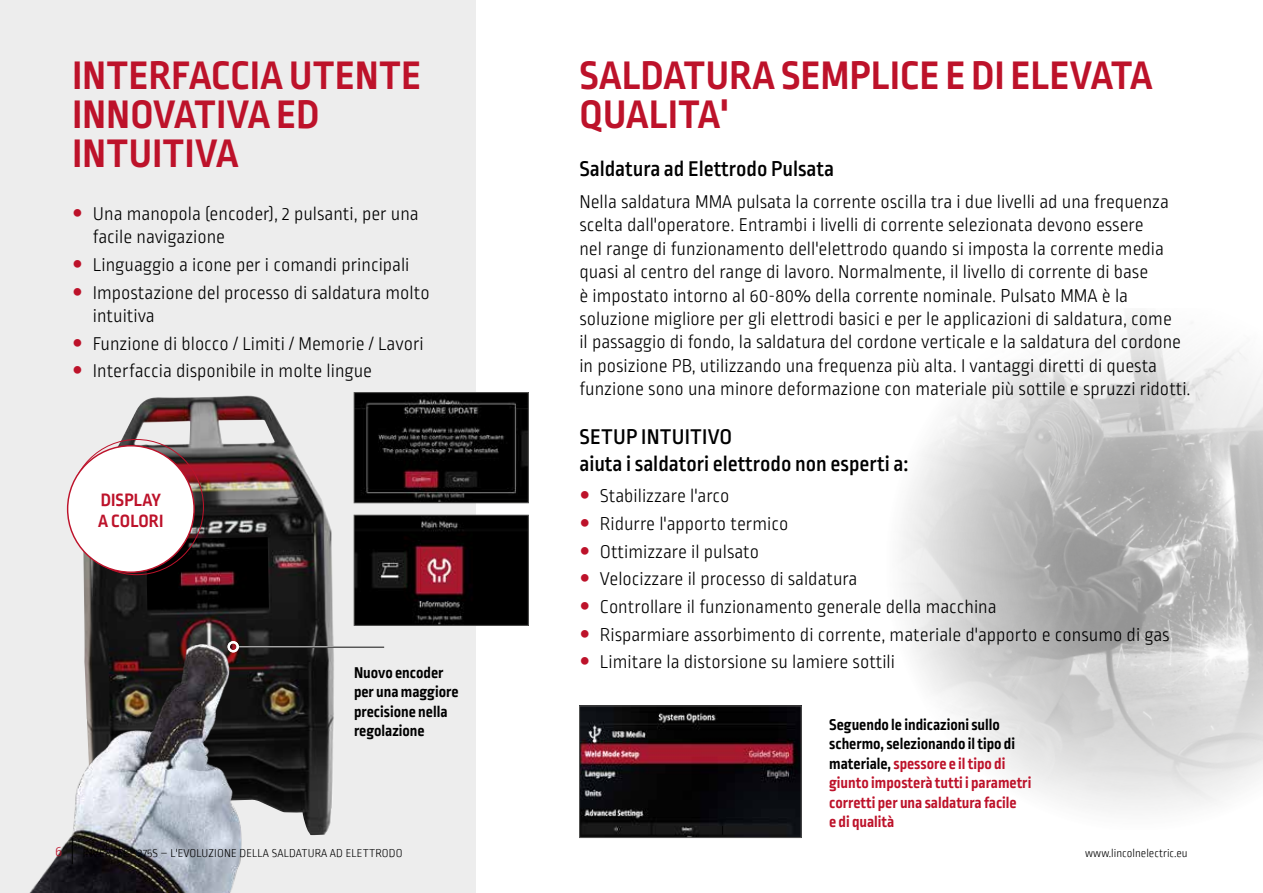
<style>
.page{position:relative;width:1263px;height:893px;background:#fff}
.page>*{position:absolute;margin:0;border:0;box-sizing:border-box;transform-origin:0 0}
.t1{font:700 42px/39px "Ropa Sans Pro";letter-spacing:.01em;color:#bd122a}
.t2{font:500 22.5px/27px "Ropa Sans Pro";color:#000}
.t3{font:300 19.5px/23.4px "Ropa Sans Pro";color:#000}
.t4{font:700 18.75px/20.1px "Ropa Sans Pro";letter-spacing:.01em;color:#bd122a}
.t5{font:700 16.5px/19.5px "Ropa Sans Pro";color:#bd122a}
.t6{font:700 16.5px/19.5px "Ropa Sans Pro";color:#000}
.t7{font:300 15px "Ropa Sans PTT";color:#bd122a}
.t8{font:300 12px "Ropa Sans PTT";letter-spacing:.01em;color:#000}
.s1{color:#000}
</style>
<div class="page">
<img style="left:901px;top:314px;width:362px;height:496px">
<div style="left:0;top:0;width:475px;height:893px;background:#ededed"></div>
<img style="left:83px;top:396px;width:251px;height:440px">
<img style="left:146px;top:537px;width:123px;height:75px">
<hr style="left:239px;top:646px;width:145px;height:1px;background:#fff">
<hr style="left:239px;top:647px;width:145px;height:1px;background:#000">
<img style="left:356px;top:517px;width:170px;height:106px">
<div style="left:354px;top:515px;width:174px;height:110px;border:1px solid #575756"></div>
<img style="left:581px;top:708px;width:218px;height:128px">
<div style="left:579px;top:706px;width:222px;height:132px;border:1px solid #575756"></div>
<img style="left:356px;top:394px;width:170px;height:107px">
<div style="left:354px;top:392px;width:174px;height:111px;border:1px solid #575756"></div>
<svg style="left:66px;top:439px;width:138px;height:136px;background:#d7cccd"></svg>
<img style="left:29px;top:634px;width:227px;height:259px">
<svg style="left:72px;top:838px;width:1px;height:26px"></svg>
<h1 class="t1" style="left:72px;top:58px;width:350px">INTERFACCIA UTENTE<br>INNOVATIVA ED<br>INTUITIVA</h1>
<p class="t3" style="left:93px;top:203px;width:327px">Una manopola (encoder), 2 pulsanti, per una facile navigazione</p>
<p class="t3" style="left:93px;top:252px;width:338px;line-height:27.6px">Linguaggio a icone per i comandi principali<br>Impostazione del processo di saldatura molto</p>
<p class="t3" style="left:93px;top:303px;width:332px;line-height:27.6px">intuitiva<br>Funzione di blocco / Limiti / Memorie / Lavori<br>Interfaccia disponibile in molte lingue</p>
<p class="t4" style="left:98px;top:491px;width:67px">DISPLAY<br>A COLORI</p>
<p class="t6" style="left:354px;top:664px;width:106px">Nuovo encoder per una maggiore precisione nella regolazione</p>
<h1 class="t1" style="left:580px;top:58px;width:575px">SALDATURA SEMPLICE E DI ELEVATA<br>QUALITA'</h1>
<p class="t2" style="left:579px;top:157px;width:256px">Saldatura ad Elettrodo Pulsata</p>
<p class="t3" style="left:579px;top:191px;width:613px">Nella saldatura MMA pulsata la corrente oscilla tra i due livelli ad una frequenza scelta dall'operatore. Entrambi i livelli di corrente selezionata devono essere<br>nel range di funzionamento dell'elettrodo quando si imposta la corrente media quasi al centro del range di lavoro. Normalmente, il livello di corrente di base<br>è impostato intorno al 60-80% della corrente nominale. Pulsato MMA è la soluzione migliore per gli elettrodi basici e per le applicazioni di saldatura, come<br>il passaggio di fondo, la saldatura del cordone verticale e la saldatura del cordone in posizione PB, utilizzando una frequenza più alta. I vantaggi diretti di questa funzione sono una minore deformazione con materiale più sottile e spruzzi ridotti.</p>
<p class="t2" style="left:579px;top:424px;width:331px">SETUP INTUITIVO<br>aiuta i saldatori elettrodo non esperti a:</p>
<p class="t3" style="left:600px;top:484px;width:571px;line-height:27.6px">Stabilizzare l'arco<br>Ridurre l'apporto termico<br>Ottimizzare il pulsato<br>Velocizzare il processo di saldatura<br>Controllare il funzionamento generale della macchina<br>Risparmiare assorbimento di corrente, materiale d'apporto e consumo di gas Limitare la distorsione su lamiere sottili</p>
<p class="t5" style="left:829px;top:715px;width:204px"><span class="s1">Seguendo le indicazioni sullo schermo, selezionando il tipo di materiale,</span> spessore e il tipo di giunto imposterà tutti i parametri corretti per una saldatura facile<br>e di qualità</p>
<p class="t7" style="left:55px;top:843px;width:9px">6</p>
<p class="t8" style="left:83px;top:847px;width:321px">INVERTEC® 275S – L'EVOLUZIONE DELLA SALDATURA AD ELETTRODO</p>
<p class="t8" style="left:1085px;top:847px;width:104px">www.lincolnelectric.eu</p>
</div>
